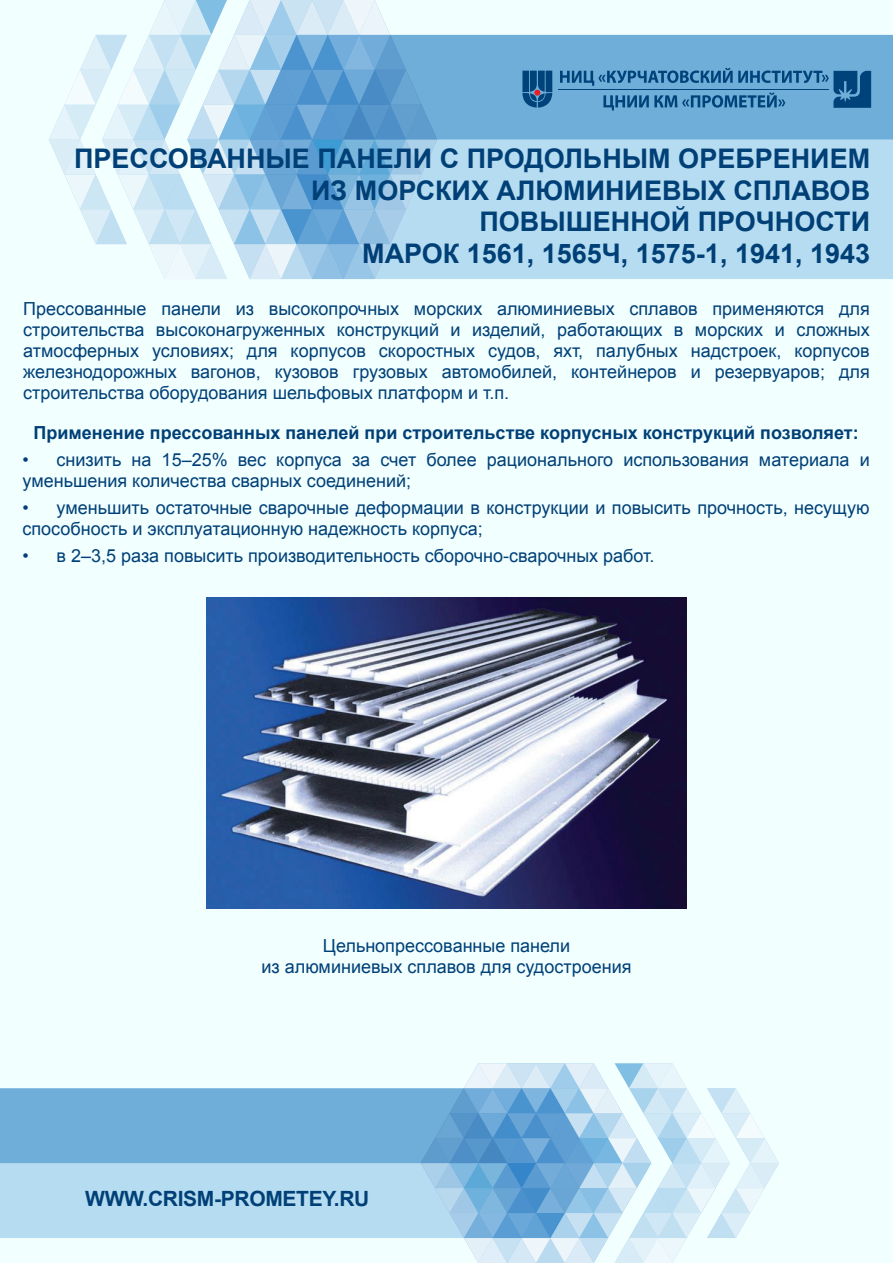
<style>
.page{position:relative;width:893px;height:1263px;background:#f2ffff}
.page>*{position:absolute;margin:0;border:0;box-sizing:border-box;transform-origin:0 0}
.t1{font:700 27px/31.5px "Arial";color:#004077;text-align:right}
.t2{font:700 21px "Arial";letter-spacing:-.015em;color:#004077}
.t3{font:18px/21px "Arial";color:#004077}
.t4{font:700 18px "Arial";color:#004077}
</style>
<div class="page">
<div style="left:437px;top:35px;width:456px;height:104px;background:#6eaed8"></div>
<div style="left:437px;top:139px;width:456px;height:140px;background:#b5dcf0"></div>
<svg style="left:49px;top:0;width:388px;height:279px"></svg>
<svg style="left:522px;top:71px;width:30px;height:37px"></svg>
<hr style="left:558px;top:89px;width:270px;height:1px;background:#00427a">
<svg style="left:560px;top:68px;width:311px;height:42px;background:#4b8bba"></svg>
<svg style="left:0;top:1063px;width:779px;height:200px"></svg>
<img style="left:206px;top:597px;width:481px;height:311px">
<h1 class="t1" style="left:74px;top:144px;width:798px">ПРЕССОВАННЫЕ ПАНЕЛИ С ПРОДОЛЬНЫМ ОРЕБРЕНИЕМ ИЗ МОРСКИХ АЛЮМИНИЕВЫХ СПЛАВОВ<br>ПОВЫШЕННОЙ ПРОЧНОСТИ<br>МАРОК 1561, 1565Ч, 1575-1, 1941, 1943</h1>
<p class="t3" style="left:23px;top:298px;width:848px;text-align:justify">Прессованные панели из высокопрочных морских алюминиевых сплавов применяются для строительства высоконагруженных конструкций и изделий, работающих в морских и сложных атмосферных условиях; для корпусов скоростных судов, яхт, палубных надстроек, корпусов железнодорожных вагонов, кузовов грузовых автомобилей, контейнеров и резервуаров; для строительства оборудования шельфовых платформ и т.п.</p>
<p class="t4" style="left:34px;top:421px;width:827px">Применение прессованных панелей при строительстве корпусных конструкций позволяет:</p>
<p class="t3" style="left:23px;top:450px;width:849px">• снизить на 15–25% вес корпуса за счет более рационального использования материала и уменьшения количества сварных соединений;</p>
<p class="t3" style="left:23px;top:498px;width:849px">• уменьшить остаточные сварочные деформации в конструкции и повысить прочность, несущую способность и эксплуатационную надежность корпуса;</p>
<p class="t3" style="left:23px;top:546px;width:633px">• в 2–3,5 раза повысить производительность сборочно-сварочных работ.</p>
<p class="t3" style="left:261px;top:935px;width:371px;text-align:center">Цельнопрессованные панели<br>из алюминиевых сплавов для судостроения</p>
<p class="t2" style="left:85px;top:1185px;width:286px">WWW.CRISM-PROMETEY.RU</p>
</div>
